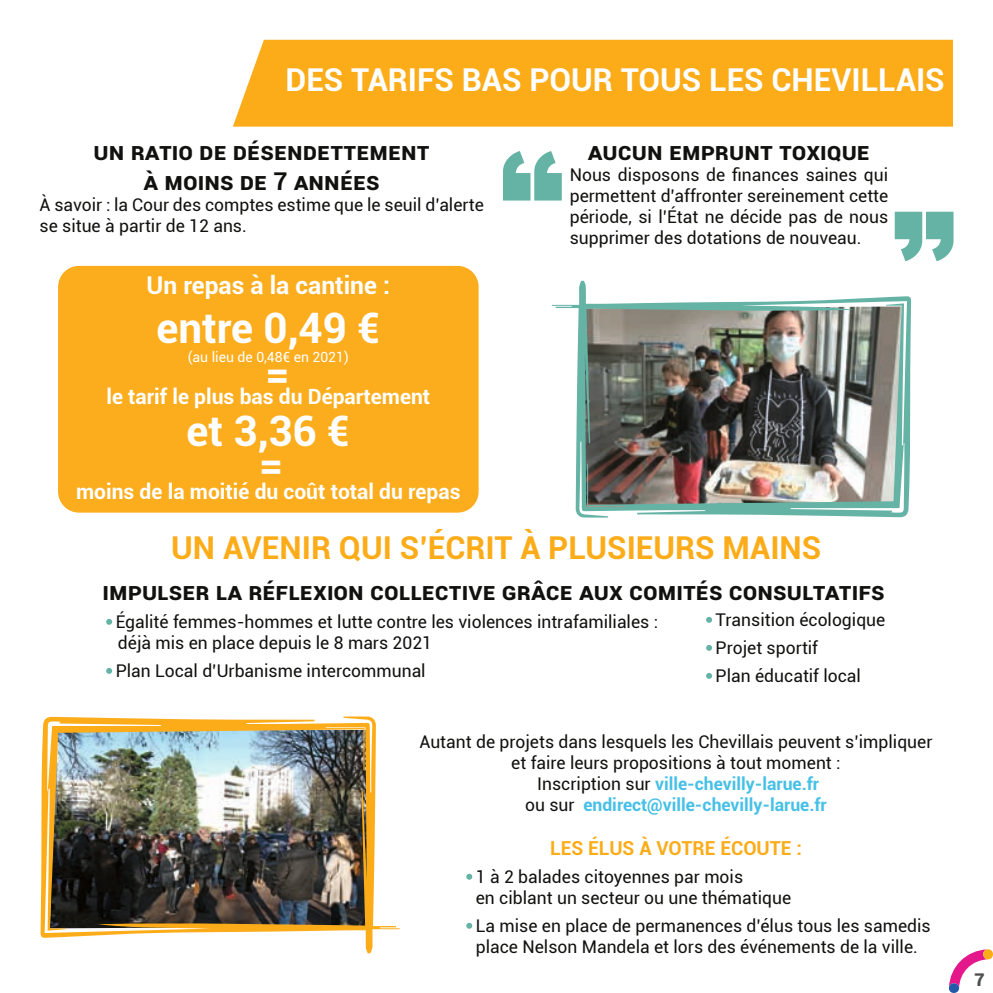
<style>
.page{position:relative;width:993px;height:993px;background:#fff}
.page>*{position:absolute;margin:0;border:0;box-sizing:border-box;transform-origin:0 0}
.t1{font:700 42px/47.2px "Roboto";color:#fff;text-align:center}
.t2{font:700 31.5px "Roboto";color:#fcac19}
.t3{font:700 31.5px "Roboto";color:#fff}
.t4{font:700 24.5px/29.4px "Roboto";color:#11110f;text-align:center}
.t5{font:700 24.5px "Roboto";color:#fff}
.t6{font:700 21px "Roboto";color:#fff}
.t7{font:700 19.25px "Roboto";color:#fcac19}
.t8{font:17.5px/21px "Roboto";color:#11110f}
.t9{font:900 17.5px "Roboto";color:#4d4f4e}
.t10{font:14px "Roboto";color:#fff}
.s1{font-weight:700;color:#46c0e6}
</style>
<div class="page">
<svg style="left:106px;top:618px;width:6px;height:6px"></svg>
<svg style="left:106px;top:668px;width:6px;height:5px"></svg>
<div style="left:233px;top:40px;width:720px;height:87px;background:#fcac19"></div>
<svg style="left:894px;top:212px;width:59px;height:49px"></svg>
<svg style="left:503px;top:151px;width:58px;height:49px"></svg>
<div style="left:58px;top:266px;width:420px;height:246px;background:#fcad1d;border-radius:21px"></div>
<svg style="left:466px;top:873px;width:6px;height:6px"></svg>
<svg style="left:466px;top:922px;width:6px;height:6px"></svg>
<img style="left:40px;top:716px;width:359px;height:236px">
<svg style="left:706px;top:616px;width:5px;height:6px"></svg>
<svg style="left:706px;top:644px;width:5px;height:6px"></svg>
<svg style="left:706px;top:673px;width:5px;height:5px"></svg>
<img style="left:552px;top:281px;width:358px;height:236px">
<svg style="left:949px;top:949px;width:43px;height:43px"></svg>
<h2 class="t3" style="left:285px;top:57px;width:660px">DES TARIFS BAS POUR TOUS LES CHEVILLAIS</h2>
<h3 class="t4" style="left:94px;top:136px;width:337px">Un ratio de désendettement à moins de 7 années</h3>
<p class="t8" style="left:40px;top:193px;width:445px">À savoir : la Cour des comptes estime que le seuil d’alerte se situe à partir de 12 ans.</p>
<h3 class="t5" style="left:147px;top:267px;width:245px">Un repas à la cantine :</h3>
<h1 class="t1" style="left:156px;top:302px;width:225px">entre 0,49 € =</h1>
<p class="t6" style="left:106px;top:381px;width:325px">le tarif le plus bas du Département</p>
<p class="t10" style="left:188px;top:347px;width:162px">(au lieu de 0,48€ en 2021)</p>
<h1 class="t1" style="left:186px;top:412px;width:165px;line-height:35px">et 3,36 € =</h1>
<p class="t6" style="left:76px;top:476px;width:386px">moins de la moitié du coût total du repas</p>
<h3 class="t4" style="left:587px;top:136px;width:283px">Aucun emprunt toxique</h3>
<p class="t8" style="left:569px;top:164px;width:320px;text-align:justify">Nous disposons de finances saines qui permettent d’affronter sereinement cette période, si l’État ne décide pas de nous supprimer des dotations de nouveau.</p>
<h2 class="t2" style="left:171px;top:525px;width:651px">UN AVENIR QUI S’ÉCRIT À PLUSIEURS MAINS</h2>
<h3 class="t4" style="left:103px;top:575px;width:783px">impulser la réflexion collective grâce aux comités consultatifs</h3>
<p class="t8" style="left:116px;top:610px;width:543px">Égalité femmes-hommes et lutte contre les violences intrafamiliales : déjà mis en place depuis le 8 mars 2021</p>
<p class="t8" style="left:116px;top:659px;width:311px">Plan Local d’Urbanisme intercommunal</p>
<p class="t8" style="left:715px;top:605px;width:171px;line-height:28px">Transition écologique<br>Projet sportif<br>Plan éducatif local</p>
<p class="t8" style="left:419px;top:730px;width:514px;text-align:center">Autant de projets dans lesquels les Chevillais peuvent s’impliquer et faire leurs propositions à tout moment :<br>Inscription sur <span class="s1">ville-chevilly-larue.fr<br></span>ou sur <span class="s1">endirect@ville-chevilly-larue.fr</span></p>
<p class="t7" style="left:550px;top:834px;width:253px">LES ÉLUS À VOTRE ÉCOUTE :</p>
<p class="t8" style="left:475px;top:865px;width:317px">1 à 2 balades citoyennes par mois<br>en ciblant un secteur ou une thématique</p>
<p class="t8" style="left:475px;top:914px;width:456px">La mise en place de permanences d’élus tous les samedis place Nelson Mandela et lors des événements de la ville.</p>
<p class="t9" style="left:974px;top:967px;width:12px">7</p>
</div>
